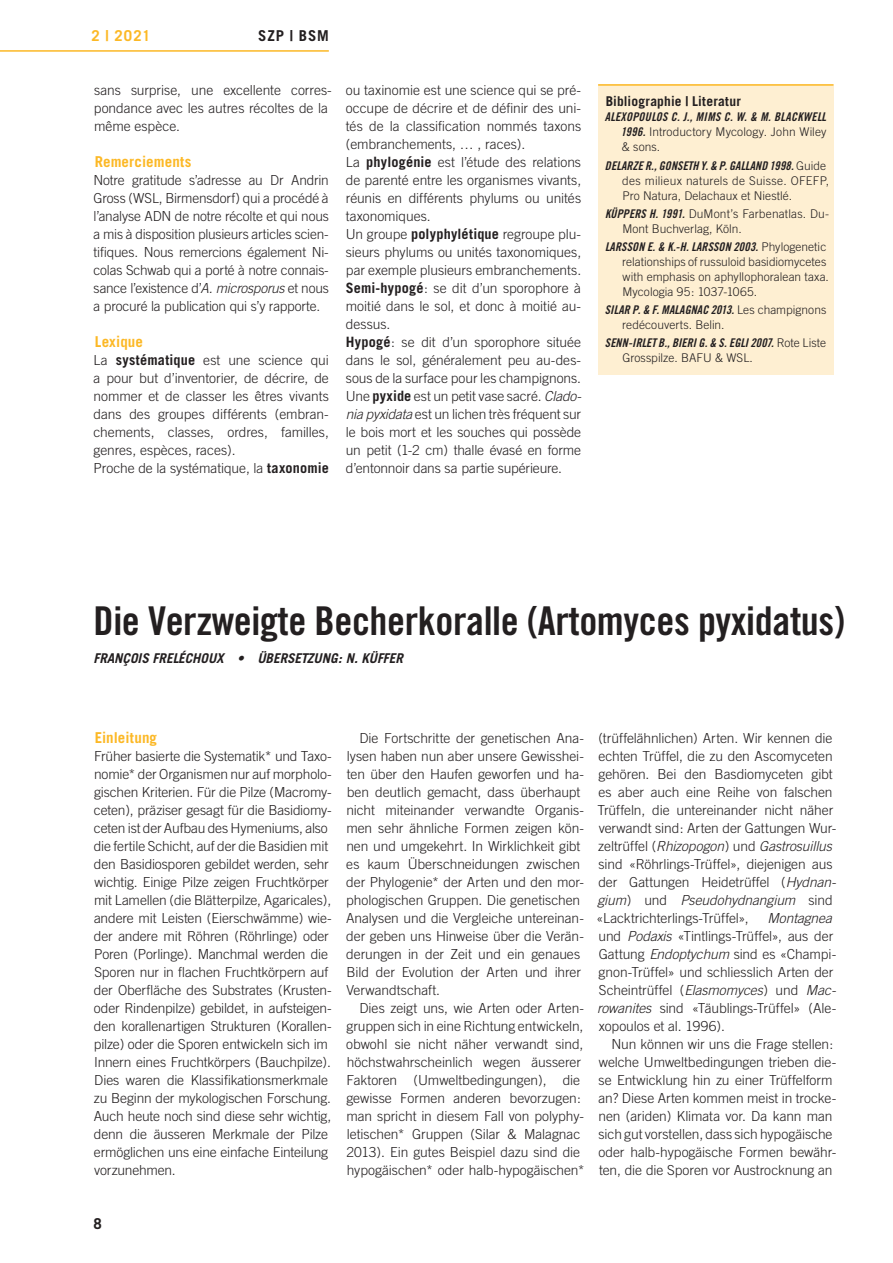
<style>
.page{position:relative;width:893px;height:1263px;background:#fff}
.page>*{position:absolute;margin:0;border:0;box-sizing:border-box;transform-origin:0 0}
.Titel{font:39.75px "Trade Gothic Bold Cond Twenty";letter-spacing:-.01em;color:#231f20}
.Untertitel{font:700 15px "Trade Gothic";letter-spacing:.005em;color:#fcb825}
.t1{font:700 15px "Trade Gothic";letter-spacing:.06em;color:#231f20}
.Grundtext_ohne_Einzu{font:300 13.8px/18px "Trade Gothic";letter-spacing:-.01em;color:#231f20;text-align:justify}
.Grundtext{font:300 13.8px/18px "Trade Gothic";letter-spacing:-.005em;color:#231f20}
.Grundtext_f{font:300 13.8px/18px "Trade Gothic";color:#231f20}
.Autor{font:italic 700 13.5px "Trade Gothic";letter-spacing:-.005em;color:#231f20}
.t2{font:700 13.5px "Trade Gothic";letter-spacing:.015em;color:#231f20}
.GT_Kasten{font:300 12px/15px "Trade Gothic";letter-spacing:.005em;color:#231f20}
.GT_Kasten-2{font:12px/15px "Trade Gothic Bold Cond Twenty Obl";letter-spacing:.015em;color:#231f20;text-align:justify}
.s1{font-style:italic}
.s2{font-weight:700;font-size:14.25px}
.s3{font-family:"Trade Gothic";font-weight:300}
.s4{font-family:"Trade Gothic Bold Cond Twenty Obl";font-weight:400}
</style>
<div class="page">
<hr style="left:0;top:50px;width:329px;height:2px;background:#fcb825">
<div style="left:598px;top:84px;width:235px;height:290px;background:#feefd2"></div>
<hr style="left:598px;top:84px;width:235px;height:2px;background:#fcb825">
<p class="Untertitel" style="left:92px;top:27px;width:60px">2 | 2021</p>
<p class="t1" style="left:258px;top:27px;width:72px">SZP | BSM</p>
<p class="Grundtext_f" style="left:94px;top:81px;width:239px">sans surprise, une excellente corres&shy;pondance avec les autres récoltes de la même espèce.</p>
<p class="Untertitel" style="left:95px;top:153px;width:98px">Remerciements</p>
<p class="Grundtext_ohne_Einzu" style="left:94px;top:171px;width:237px">Notre gratitude s’adresse au Dr Andrin Gross (WSL, Birmensdorf) qui a procédé à l’analyse ADN de notre récolte et qui nous a mis à disposition plusieurs articles scien&shy;tifiques. Nous remercions également Ni&shy;colas Schwab qui a porté à notre connais&shy;sance l’existence d’<span class="s1">A. microsporus</span> et nous a procuré la publication qui s’y rapporte.</p>
<p class="Untertitel" style="left:95px;top:333px;width:50px">Lexique</p>
<p class="Grundtext_ohne_Einzu" style="left:94px;top:351px;width:237px">La <span class="s2">systématique</span> est une science qui a pour but d’inventorier, de décrire, de nommer et de classer les êtres vivants dans des groupes différents (embran&shy;chements, classes, ordres, familles, genres, espèces, races).</p>
<p class="Grundtext_ohne_Einzu" style="left:94px;top:459px;width:237px">Proche de la systématique, la <span class="s2">taxonomie</span></p>
<p class="Grundtext_ohne_Einzu" style="left:346px;top:81px;width:237px">ou taxinomie est une science qui se pré&shy;occupe de décrire et de définir des uni&shy;tés de la classification nommés taxons (embranchements, … , races).</p>
<p class="Grundtext_ohne_Einzu" style="left:346px;top:153px;width:237px">La <span class="s2">phylogénie</span> est l’étude des relations de parenté entre les organismes vivants, réunis en différents phylums ou unités taxonomiques.</p>
<p class="Grundtext_ohne_Einzu" style="left:346px;top:225px;width:237px">Un groupe <span class="s2">polyphylétique</span> regroupe plu&shy;sieurs phylums ou unités taxonomiques, par exemple plusieurs embranchements.</p>
<p class="Grundtext_ohne_Einzu" style="left:346px;top:279px;width:237px"><span class="s2">Semi-hypogé</span>: se dit d’un sporophore à moitié dans le sol, et donc à moitié au&shy;dessus.</p>
<p class="Grundtext_ohne_Einzu" style="left:346px;top:333px;width:237px"><span class="s2">Hypogé</span>: se dit d’un sporophore située dans le sol, généralement peu au-des&shy;sous de la surface pour les champignons.</p>
<p class="Grundtext_ohne_Einzu" style="left:346px;top:387px;width:237px">Une <span class="s2">pyxide</span> est un petit vase sacré. <span class="s1">Clado&shy;nia pyxidata</span> est un lichen très fréquent sur le bois mort et les souches qui possède un petit (1-2 cm) thalle évasé en forme d’entonnoir dans sa partie supérieure.</p>
<p class="t2" style="left:606px;top:93px;width:137px">Bibliographie | Literatur</p>
<p class="GT_Kasten-2" style="left:621px;top:110px;width:207px;text-indent:-16px">ALEXOPOULOS C. J., MIMS C. W. &amp; M. BLACKWELL 1996. <span class="s3">Introductory Mycology. John Wiley &amp; sons.</span></p>
<p class="GT_Kasten" style="left:622px;top:158px;width:208px;text-indent:-17px"><span class="s4">DELARZE R., GONSETH Y. &amp; P. GALLAND 1998.</span> Guide des milieux naturels de Suisse. OFEFP,<br>Pro Natura, Delachaux et Niestlé.</p>
<p class="GT_Kasten" style="left:622px;top:206px;width:208px;text-indent:-17px"><span class="s4">KÜPPERS H. 1991.</span> DuMont’s Farbenatlas. Du-<br>Mont Buchverlag, Köln.</p>
<p class="GT_Kasten" style="left:622px;top:239px;width:208px;text-indent:-17px"><span class="s4">LARSSON E. &amp; K.-H. LARSSON 2003.</span> Phylogenetic relationships of russuloid basidiomycetes with emphasis on aphyllophoralean taxa.<br>Mycologia 95: 1037-1065.</p>
<p class="GT_Kasten" style="left:622px;top:302px;width:206px;text-indent:-17px"><span class="s4">SILAR P. &amp; F. MALAGNAC 2013.</span> Les champignons redécouverts. Belin.</p>
<p class="GT_Kasten-2" style="left:622px;top:335px;width:205px;text-indent:-18px">SENN-IRLET B., BIERI G. &amp; S. EGLI 2007. <span class="s3">Rote Liste<br>Grosspilze. BAFU &amp; WSL.</span></p>
<p class="Titel" style="left:94px;top:597px;width:753px">Die Verzweigte Becherkoralle (Artomyces pyxidatus)</p>
<p class="Autor" style="left:94px;top:649px;width:311px">FRANÇOIS FRELÉCHOUX • ÜBERSETZUNG: N. KÜFFER</p>
<p class="Untertitel" style="left:95px;top:729px;width:64px">Einleitung</p>
<p class="Grundtext_ohne_Einzu" style="left:94px;top:747px;width:239px;text-align:left">Früher basierte die Systematik* und Taxo&shy;nomie* der Organismen nur auf morpholo&shy;gischen Kriterien. Für die Pilze (Macromy&shy;ceten), präziser gesagt für die Basidiomy&shy;ceten ist der Aufbau des Hymeniums, also die fertile Schicht, auf der die Basidien mit den Basidiosporen gebildet werden, sehr wichtig. Einige Pilze zeigen Fruchtkörper mit Lamellen (die Blätterpilze, Agaricales), andere mit Leisten (Eierschwämme) wie&shy;der andere mit Röhren (Röhrlinge) oder Poren (Porlinge). Manchmal werden die Sporen nur in flachen Fruchtkörpern auf der Oberfläche des Substrates (Krusten&shy;oder Rindenpilze) gebildet, in aufsteigen&shy;den korallenartigen Strukturen (Korallen&shy;pilze) oder die Sporen entwickeln sich im Innern eines Fruchtkörpers (Bauchpilze).<br>Dies waren die Klassifikationsmerkmale zu Beginn der mykologischen Forschung.<br>Auch heute noch sind diese sehr wichtig, denn die äusseren Merkmale der Pilze ermöglichen uns eine einfache Einteilung vorzunehmen.</p>
<p class="Grundtext" style="left:346px;top:729px;width:239px;text-indent:13px">Die Fortschritte der genetischen Ana&shy;lysen haben nun aber unsere Gewisshei&shy;ten über den Haufen geworfen und ha&shy;ben deutlich gemacht, dass überhaupt nicht miteinander verwandte Organis&shy;men sehr ähnliche Formen zeigen kön&shy;nen und umgekehrt. In Wirklichkeit gibt es kaum Überschneidungen zwischen der Phylogenie* der Arten und den mor&shy;phologischen Gruppen. Die genetischen Analysen und die Vergleiche untereinan&shy;der geben uns Hinweise über die Verän&shy;derungen in der Zeit und ein genaues Bild der Evolution der Arten und ihrer Verwandtschaft.</p>
<p class="Grundtext" style="left:346px;top:999px;width:240px;text-indent:13px">Dies zeigt uns, wie Arten oder Arten&shy;gruppen sich in eine Richtung entwickeln, obwohl sie nicht näher verwandt sind, höchstwahrscheinlich wegen äusserer Faktoren (Umweltbedingungen), die gewisse Formen anderen bevorzugen: man spricht in diesem Fall von polyphy&shy;letischen* Gruppen (Silar &amp; Malagnac 2013). Ein gutes Beispiel dazu sind die hypogäischen* oder halb-hypogäischen*</p>
<p class="Grundtext" style="left:596px;top:729px;width:241px">(trüffelähnlichen) Arten. Wir kennen die echten Trüffel, die zu den Ascomyceten gehören. Bei den Basdiomyceten gibt es aber auch eine Reihe von falschen Trüffeln, die untereinander nicht näher verwandt sind: Arten der Gattungen Wur&shy;zeltrüffel (<span class="s1">Rhizopogon</span>) und <span class="s1">Gastrosuillus </span>sind «Röhrlings-Trüffel», diejenigen aus der Gattungen Heidetrüffel (<span class="s1">Hydnan&shy;gium</span>) und <span class="s1">Pseudohydnangium</span> sind «Lacktrichterlings-Trüffel»,</p>
<p class="Grundtext" style="left:597px;top:909px;width:240px;text-indent:170px"><span class="s1">Montagnea </span>und <span class="s1">Podaxis</span> «Tintlings-Trüffel», aus der Gattung <span class="s1">Endoptychum</span> sind es «Champi&shy;gnon-Trüffel» und schliesslich Arten der Scheintrüffel (<span class="s1">Elasmomyces</span>) und <span class="s1">Mac&shy;rowanites</span> sind «Täublings-Trüffel» (Ale&shy;xopoulos et al. 1996).</p>
<p class="Grundtext" style="left:598px;top:1035px;width:239px;text-indent:13px">Nun können wir uns die Frage stellen: welche Umweltbedingungen trieben die&shy;se Entwicklung hin zu einer Trüffelform an? Diese Arten kommen meist in trocke&shy;nen (ariden) Klimata vor. Da kann man sich gut vorstellen, dass sich hypogäische oder halb-hypogäische Formen bewähr&shy;ten, die die Sporen vor Austrocknung an</p>
<p class="t1" style="left:94px;top:1214px;width:10px">8</p>
</div>
